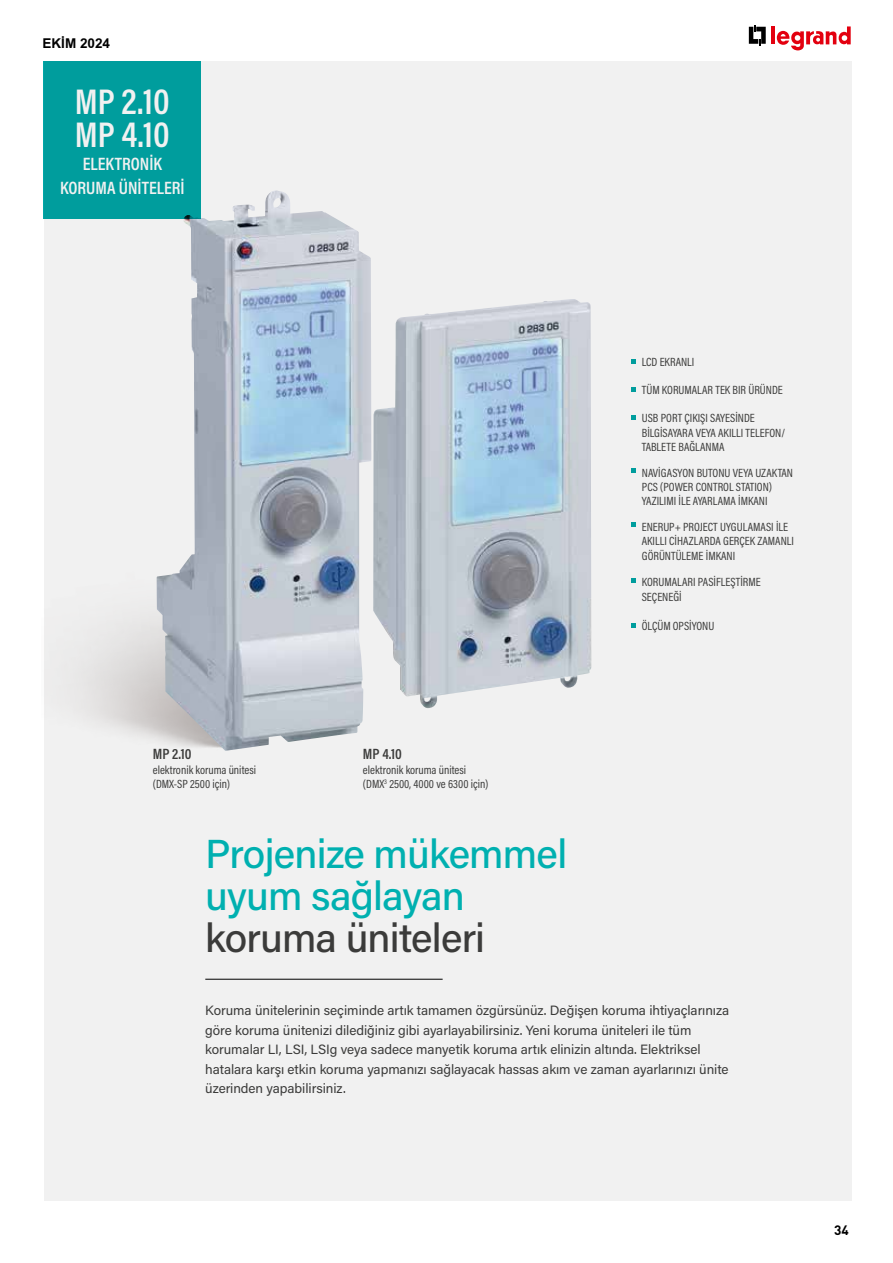
<style>
.page{position:relative;width:893px;height:1263px;background:#fff}
.page>*{position:absolute;margin:0;border:0;box-sizing:border-box;transform-origin:0 0}
.t1{font:500 40.5px/42px "Acumin Pro";letter-spacing:-.02em;color:#00b0b0}
.t2{font:500 40.5px "Acumin Pro";letter-spacing:-.02em;color:#3b3b3a}
.t3{font:600 36px/33.5px "Acumin Pro Cond";color:#fff}
.t4{font:600 18px/23.2px "Acumin Pro Cond";color:#fff;text-align:center}
.t5{font:600 15px "Acumin Pro Cond";color:#3b3b3a}
.t6{font:13.5px/19.5px "Acumin Pro";letter-spacing:-.005em;color:#3b3b3a}
.t7{font:13.5px "Arial MT Bold";color:#000}
.t8{font:700 13.5px "DIN Pro";color:#000}
.t9{font:12px/14.4px "Acumin Pro Cond";color:#3b3b3a}
</style>
<div class="page">
<svg style="left:749px;top:25px;width:17px;height:20px"></svg>
<hr style="left:771px;top:26px;width:4px;height:18px;background:#e3000f">
<svg style="left:777px;top:26px;width:74px;height:24px"></svg>
<div style="left:44px;top:62px;width:807px;height:1139px;background:#f1f1f1"></div>
<hr style="left:205px;top:979px;width:238px;height:1px;background:#000">
<img style="left:373px;top:299px;width:218px;height:409px">
<img style="left:157px;top:190px;width:214px;height:561px">
<div style="left:44px;top:62px;width:157px;height:157px;background:#009d9d"></div>
<svg style="left:631px;top:359px;width:5px;height:5px"></svg>
<svg style="left:631px;top:387px;width:5px;height:5px"></svg>
<svg style="left:631px;top:415px;width:5px;height:4px"></svg>
<svg style="left:631px;top:468px;width:5px;height:5px"></svg>
<svg style="left:631px;top:522px;width:5px;height:4px"></svg>
<svg style="left:631px;top:579px;width:5px;height:4px"></svg>
<svg style="left:631px;top:623px;width:5px;height:5px"></svg>
<p class="t7" style="left:43px;top:35px;width:69px">EKİM 2024</p>
<h2 class="t3" style="left:75px;top:84px;width:96px">MP 2.10<br>MP 4.10</h2>
<h3 class="t4" style="left:60px;top:152px;width:126px">ELEKTRONİK<br>KORUMA ÜNİTELERİ</h3>
<p class="t9" style="left:642px;top:355px;width:54px">LCD EKRANLI</p>
<p class="t9" style="left:642px;top:383px;width:143px">TÜM KORUMALAR TEK BIR ÜRÜNDE</p>
<p class="t9" style="left:642px;top:411px;width:145px">USB PORT ÇIKIŞI SAYESİNDE<br>BİLGİSAYARA VEYA AKILLI TELEFON/<br>TABLETE BAĞLANMA</p>
<p class="t9" style="left:642px;top:465px;width:153px">NAVİGASYON BUTONU VEYA UZAKTAN<br>PCS (POWER CONTROL STATION)<br>YAZILIMI İLE AYARLAMA İMKANI</p>
<p class="t9" style="left:642px;top:519px;width:154px">ENERUP+ PROJECT UYGULAMASI İLE<br>AKILLI CİHAZLARDA GERÇEK ZAMANLI<br>GÖRÜNTÜLEME İMKANI</p>
<p class="t9" style="left:642px;top:575px;width:120px">KORUMALARI PASİFLEŞTİRME<br>SEÇENEĞİ</p>
<p class="t5" style="left:153px;top:744px;width:40px">MP 2.10</p>
<p class="t9" style="left:153px;top:762px;width:105px">elektronik koruma ünitesi (DMX-SP 2500 için)</p>
<p class="t5" style="left:363px;top:744px;width:40px">MP 4.10</p>
<p class="t9" style="left:363px;top:762px;width:127px">elektronik koruma ünitesi (DMX<sup>3</sup> 2500, 4000 ve 6300 için)</p>
<h1 class="t1" style="left:205px;top:831px;width:363px">Projenize mükemmel uyum sağlayan</h1>
<h1 class="t2" style="left:205px;top:910px;width:281px">koruma üniteleri</h1>
<p class="t9" style="left:642px;top:619px;width:74px">ÖLÇÜM OPSİYONU</p>
<p class="t6" style="left:205px;top:1000px;width:525px">Koruma ünitelerinin seçiminde artık tamamen özgürsünüz. Değişen koruma ihtiyaçlarınıza göre koruma ünitenizi dilediğiniz gibi ayarlayabilirsiniz. Yeni koruma üniteleri ile tüm korumalar LI, LSI, LSIg veya sadece manyetik koruma artık elinizin altında. Elektriksel hatalara karşı etkin koruma yapmanızı sağlayacak hassas akım ve zaman ayarlarınızı ünite üzerinden yapabilirsiniz.</p>
<p class="t8" style="left:834px;top:1221px;width:16px">34</p>
</div>
